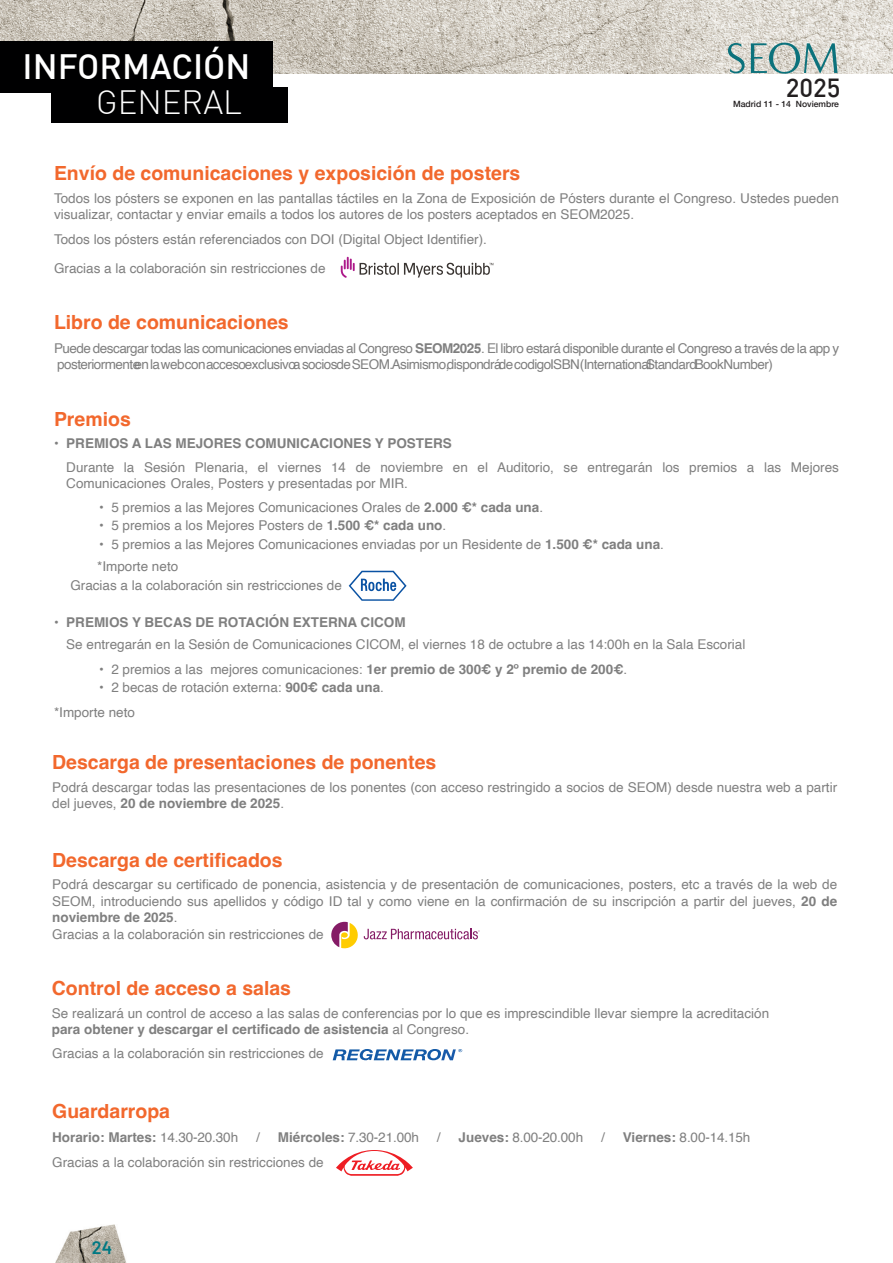
<style>
.page{position:relative;width:893px;height:1263px;background:#fff}
.page>*{position:absolute;margin:0;border:0;box-sizing:border-box;transform-origin:0 0}
.t1{font:500 34.5px "DIN";color:#fff}
.t2{font:300 33px "DIN";color:#fff}
.t3{font:500 25.65px "DIN";color:#231f20}
.t4{font:700 19.5px "Helvetica";color:#f2682d}
.t5{font:600 18px "Barlow";color:#007983}
.t6{font:13.5px/16.2px "Helvetica";color:#7f7f7f}
.t7{font:13.5px/15.9px "Helvetica";letter-spacing:-.04em;color:#7f7f7f}
.t8{font:700 13.5px "Helvetica";color:#7f7f7f}
.t9{font:500 8.7px "Helvetica Neue";color:#231f20}
.s1{font-weight:700}
.s2{font-family:"Arial";font-weight:700}
.s3{font-family:"Arial"}
.s4{font-weight:400}
</style>
<div class="page">
<img style="left:56px;top:1225px;width:70px;height:38px">
<img style="left:0;top:0;width:893px;height:74px">
<div style="left:0;top:42px;width:273px;height:51px;background:#000001"></div>
<hr style="left:892px;top:42px;width:1px;height:51px;background:#000001">
<div style="left:51px;top:87px;width:236px;height:36px;background:#000001"></div>
<svg style="left:728px;top:43px;width:17px;height:30px"></svg>
<svg style="left:751px;top:43px;width:86px;height:31px;background:#a3bbb8"></svg>
<svg style="left:333px;top:1049px;width:129px;height:11px"></svg>
<svg style="left:331px;top:922px;width:149px;height:26px"></svg>
<svg style="left:349px;top:571px;width:58px;height:30px"></svg>
<svg style="left:341px;top:257px;width:152px;height:21px"></svg>
<svg style="left:336px;top:1150px;width:77px;height:26px"></svg>
<p class="t1" style="left:23px;top:45px;width:229px">INFORMACIÓN</p>
<p class="t2" style="left:96px;top:81px;width:147px">GENERAL</p>
<h3 class="t3" style="left:786px;top:71px;width:56px">2025</h3>
<p class="t9" style="left:733px;top:97px;width:107px">Madrid 11 - 14 Noviembre</p>
<p class="t4" style="left:54px;top:162px;width:468px">Envío de comunicaciones y exposición de posters</p>
<p class="t6" style="left:54px;top:190px;width:786px">Todos los pósters se exponen en las pantallas táctiles en la Zona de Exposición de Pósters durante el Congreso. Ustedes pueden visualizar, contactar y enviar emails a todos los autores de los posters aceptados en SEOM2025.</p>
<p class="t6" style="left:54px;top:226px;width:434px;line-height:28.5px">Todos los pósters están referenciados con DOI (Digital Object Identifier).<br>Gracias a la colaboración sin restricciones de</p>
<p class="t4" style="left:54px;top:310px;width:236px">Libro de comunicaciones</p>
<p class="t7" style="left:54px;top:341px;width:787px">Puede descargar todas las comunicaciones enviadas al Congreso <span class="s1">SEOM202</span><span class="s2">5</span>. El libro estará disponible durante el Congreso a través de la app y posteriormente en la web con acceso exclusivo</p>
<p class="t7" style="left:293px;top:357px;width:481px">a socios de SEOM. Asimismo, dispondrá de codigo ISBN (International Standard Book Number)</p>
<p class="t4" style="left:54px;top:407px;width:78px">Premios</p>
<p class="t8" style="left:54px;top:435px;width:399px">• PREMIOS A LAS MEJORES COMUNICACIONES Y POSTERS</p>
<p class="t6" style="left:66px;top:460px;width:774px">Durante la Sesión Plenaria, el viernes 1<span class="s3">4</span> de <span class="s3">noviembre</span> en el Auditorio, se entregarán los premios a las Mejores<br>Comunicaciones Orales, Posters y presentadas por MIR.</p>
<p class="t6" style="left:99px;top:499px;width:446px">• 5 premios a las Mejores Comunicaciones Orales de <span class="s1">2.000 €* cada una</span>.</p>
<p class="t6" style="left:99px;top:517px;width:349px">• 5 premios a los Mejores Posters de <span class="s1">1.500 €* cada uno</span>.</p>
<p class="t6" style="left:99px;top:537px;width:566px">• 5 premios a las Mejores Comunicaciones enviadas por un Residente de <span class="s1">1.500 €* cada una</span>.</p>
<p class="t6" style="left:70px;top:557px;width:273px;line-height:19.5px;text-indent:27px">*Importe neto<br>Gracias a la colaboración sin restricciones de</p>
<p class="t8" style="left:54px;top:614px;width:353px">• PREMIOS Y BECAS DE ROTACIÓN EXTERNA CICOM</p>
<p class="t6" style="left:66px;top:636px;width:681px">Se entregarán en la Sesión de Comunicaciones CICOM, el viernes 18 de octubre a las 14:00h en la Sala Escorial</p>
<p class="t6" style="left:99px;top:661px;width:530px">• 2 premios a las mejores comunicaciones: <span class="s1">1er premio de 300€ y 2º premio de 200€</span>.</p>
<p class="t6" style="left:99px;top:679px;width:286px">• 2 becas de rotación externa: <span class="s1">900€ cada una</span>.</p>
<p class="t6" style="left:54px;top:704px;width:83px">*Importe neto</p>
<p class="t4" style="left:52px;top:750px;width:386px">Descarga de presentaciones de ponentes</p>
<p class="t6" style="left:52px;top:779px;width:786px">Podrá descargar todas las presentaciones de los ponentes (con acceso restringido a socios de SEOM) desde nuestra web a partir del jueves, <span class="s1">20 de noviembre de 2025</span>.</p>
<p class="t4" style="left:52px;top:848px;width:232px">Descarga de certificados</p>
<p class="t6" style="left:52px;top:877px;width:786px;text-align:justify">Podrá descargar su certificado de ponencia, asistencia y de presentación de comunicaciones, posters, etc a través de la web de SEOM, introduciendo sus apellidos y código ID tal y como viene en la confirmación de su inscripción a partir del jueves, <span class="s1">20 de noviembre de 2025</span>.</p>
<p class="t6" style="left:52px;top:927px;width:273px">Gracias a la colaboración sin restricciones de</p>
<p class="t4" style="left:52px;top:977px;width:241px">Control de acceso a salas</p>
<p class="t6" style="left:52px;top:1005px;width:719px">Se realizará un control de acceso a las salas de conferencias por lo que es imprescindible llevar siempre la acreditación <span class="s1">para obtener y descargar el certificado de asistencia</span> al Congreso.</p>
<p class="t6" style="left:52px;top:1045px;width:273px">Gracias a la colaboración sin restricciones de</p>
<h3 class="t4" style="left:52px;top:1099px;width:119px">Guardarropa</h3>
<p class="t6" style="left:52px;top:1154px;width:273px">Gracias a la colaboración sin restricciones de</p>
<p class="t8" style="left:52px;top:1129px;width:187px">Horario: Martes: <span class="s4">14.30-20.30h</span></p>
<p class="t6" style="left:256px;top:1129px;width:5px">/</p>
<p class="t6" style="left:278px;top:1129px;width:143px"><span class="s1">Miércoles:</span> 7.30-21.00h</p>
<p class="t6" style="left:437px;top:1129px;width:5px">/</p>
<p class="t6" style="left:459px;top:1129px;width:126px"><span class="s1">Jueves:</span> 8.00-20.00h</p>
<p class="t6" style="left:601px;top:1129px;width:5px">/</p>
<p class="t6" style="left:623px;top:1129px;width:129px"><span class="s1">Viernes:</span> 8.00-14.15h</p>
<h3 class="t5" style="left:92px;top:1234px;width:22px">24</h3>
</div>
